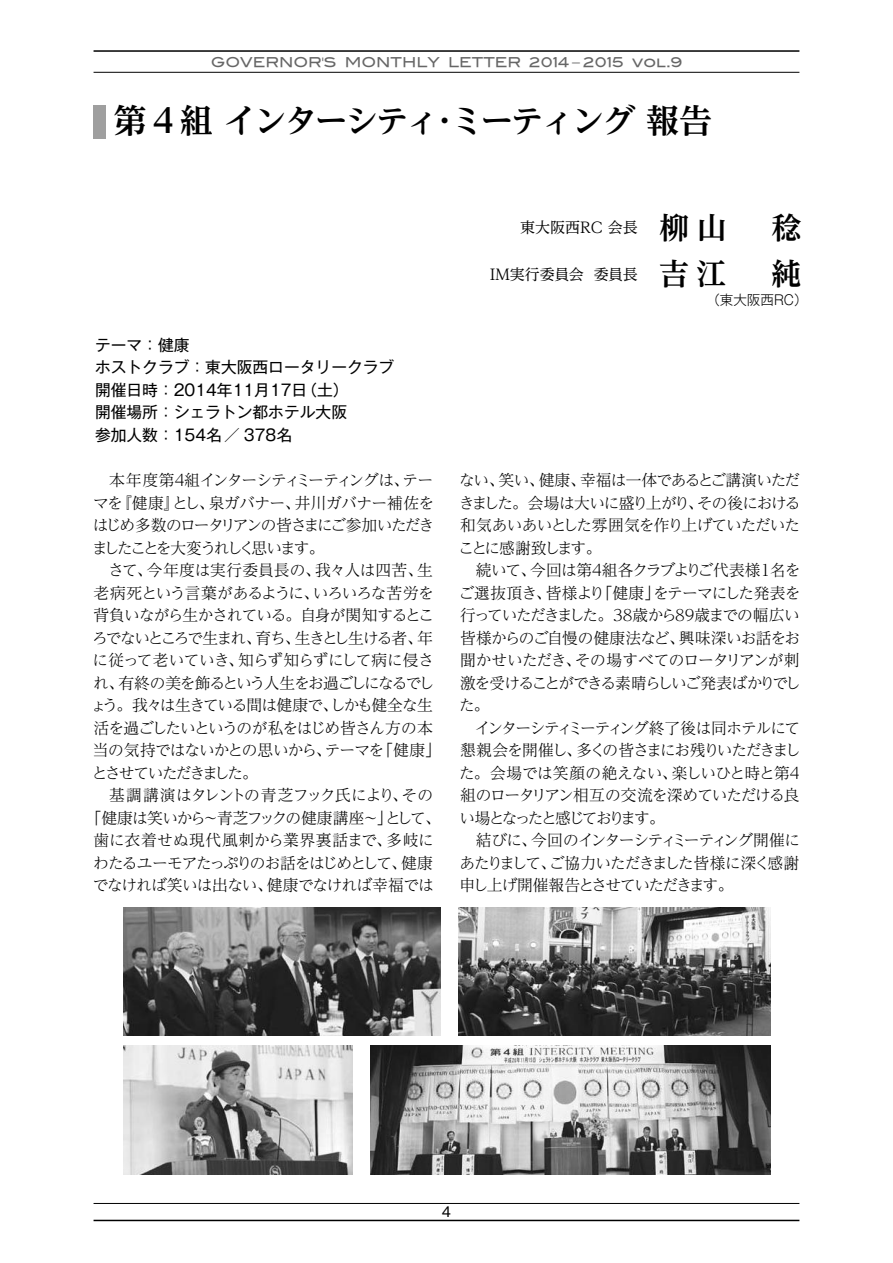
<style>
.page{position:relative;width:893px;height:1263px;background:#fff}
.page>*{position:absolute;margin:0;border:0;box-sizing:border-box;transform-origin:0 0}
.t1{font:700 33px "Reim Yonz Pro";letter-spacing:-.08em;color:#000}
.t2{font:300 15.75px/22.5px "Reim Pro";letter-spacing:-.07em;color:#000}
.t3{font:15.75px/22.5px "Gothic MB101 Pr 6 N";color:#000}
.t4{font:300 15.75px "Reim Pro";letter-spacing:-.04em;color:#000}
.t5{font:300 15.75px "Reim Pro";letter-spacing:-.115em;color:#000}
.t6{font:300 15.75px "Reim Pro";letter-spacing:-.045em;color:#000}
.t7{font:300 15.75px "Reim Pro";letter-spacing:-.11em;color:#000}
.t8{font:300 15.75px "Reim Pro";letter-spacing:-.1em;color:#000}
.t9{font:300 15.75px "Reim Pro";letter-spacing:-.09em;color:#000}
.t10{font:300 15.75px "Reim Pro";letter-spacing:-.01em;color:#000}
.t11{font:300 15.75px "Reim Pro";letter-spacing:-.015em;color:#000}
.t12{font:300 15.75px "Reim Pro";letter-spacing:.02em;color:#000}
.t13{font:300 15.75px "Reim Pro";letter-spacing:-.145em;color:#000}
.t14{font:300 15.75px "Reim Pro";letter-spacing:-.13em;color:#000}
.t15{font:15px "Reim Yonz Pro";letter-spacing:-.035em;color:#000}
.t16{font:15px "Reim Yonz Pro";color:#000}
.t17{font:13.5px "Blair Md ITCTT Medium";color:#666}
.t18{font:300 13.5px "Gothic MB101 Pr 6 N";color:#000}
.t19{font:13.5px "Gothic MB101 Pr 6 N";color:#000}
.s1{font-weight:700;font-size:30px}
</style>
<div class="page">
<hr style="left:94px;top:72px;width:705px;height:1px;background:#000">
<hr style="left:94px;top:50px;width:705px;height:2px;background:#000">
<hr style="left:94px;top:1203px;width:705px;height:1px;background:#000">
<hr style="left:94px;top:1220px;width:705px;height:1px;background:#000">
<div style="left:94px;top:105px;width:12px;height:34px;background:#9f9f9f"></div>
<img style="left:124px;top:1046px;width:228px;height:128px">
<img style="left:370px;top:1046px;width:400px;height:128px">
<img style="left:458px;top:907px;width:312px;height:129px">
<img style="left:124px;top:907px;width:316px;height:129px">
<p class="t17" style="left:211px;top:51px;width:474px">GOVERNOR'S MONTHLY LETTER 2014−2015 vol.9</p>
<h1 class="t1" style="left:114px;top:94px;width:600px">第４組 インターシティ･ミーティング 報告</h1>
<p class="t16" style="left:520px;top:215px;width:283px">東大阪西RC 会長 <span class="s1">柳山　稔</span></p>
<p class="t3" style="left:95px;top:332px;width:301px">テーマ：健康<br>ホストクラブ：東大阪西ロータリークラブ開催日時：2014年11月17日（土）<br>開催場所：シェラトン都ホテル大阪<br>参加人数：154名／ 378名</p>
<p class="t2" style="left:94px;top:468px;width:341px">　本年度第4組インターシティミーティングは、テー</p>
<p class="t4" style="left:93px;top:490px;width:343px">マを『健康』とし、泉ガバナー、井川ガバナー補佐を</p>
<p class="t7" style="left:93px;top:512px;width:343px">はじめ多数のロータリアンの皆さまにご参加いただき</p>
<p class="t13" style="left:92px;top:535px;width:234px">ましたことを大変うれしく思います。</p>
<p class="t10" style="left:94px;top:557px;width:341px">　さて、今年度は実行委員長の、我々人は四苦、生</p>
<p class="t2" style="left:94px;top:581px;width:342px">老病死という言葉があるように、いろいろな苦労を</p>
<p class="t2" style="left:94px;top:603px;width:342px">背負いながら生かされている。自身が関知するとこ</p>
<p class="t5" style="left:92px;top:625px;width:342px">ろでないところで生まれ、育ち、生きとし生ける者、年</p>
<p class="t4" style="left:93px;top:647px;width:343px">に従って老いていき、知らず知らずにして病に侵さ</p>
<p class="t8" style="left:93px;top:670px;width:342px">れ、有終の美を飾るという人生をお過ごしになるでし</p>
<p class="t2" style="left:91px;top:693px;width:344px">ょう。我々は生きている間は健康で、しかも健全な生</p>
<p class="t2" style="left:94px;top:716px;width:341px">活を過ごしたいというのが私をはじめ皆さん方の本</p>
<p class="t2" style="left:93px;top:738px;width:349px">当の気持ではないかとの思いから、テーマを「健康」</p>
<p class="t14" style="left:92px;top:760px;width:168px">とさせていただきました。</p>
<p class="t11" style="left:94px;top:782px;width:341px">　基調講演はタレントの青芝フック氏により、その</p>
<p class="t6" style="left:86px;top:805px;width:357px">「健康は笑いから～青芝フックの健康講座～」として、</p>
<p class="t12" style="left:94px;top:827px;width:342px">歯に衣着せぬ現代風刺から業界裏話まで、多岐に</p>
<p class="t9" style="left:93px;top:850px;width:341px">わたるユーモアたっぷりのお話をはじめとして、健康</p>
<p class="t2" style="left:93px;top:873px;width:342px">でなければ笑いは出ない、健康でなければ幸福では</p>
<p class="t15" style="left:485px;top:261px;width:318px">ＩＭ実行委員会 委員長 <span class="s1">吉江　純</span></p>
<p class="t18" style="left:706px;top:288px;width:103px">（東大阪西ＲＣ）</p>
<p class="t2" style="left:459px;top:468px;width:344px">ない、笑い、健康、幸福は一体であるとご講演いただきました。会場は大いに盛り上がり、その後における和気あいあいとした雰囲気を作り上げていただいたことに感謝致します。<br>　続いて、今回は第4組各クラブよりご代表様1名をご選抜頂き、皆様より「健康」をテーマにした発表を行っていただきました。38歳から89歳までの幅広い皆様からのご自慢の健康法など、興味深いお話をお聞かせいただき、その場すべてのロータリアンが刺激を受けることができる素晴らしいご発表ばかりでした。<br>　インターシティミーティング終了後は同ホテルにて懇親会を開催し、多くの皆さまにお残りいただきました。会場では笑顔の絶えない、楽しいひと時と第4組のロータリアン相互の交流を深めていただける良い場となったと感じております。<br>　結びに、今回のインターシティミーティング開催にあたりまして、ご協力いただきました皆様に深く感謝申し上げ開催報告とさせていただきます。</p>
<p class="t19" style="left:442px;top:1201px;width:11px">4</p>
</div>
